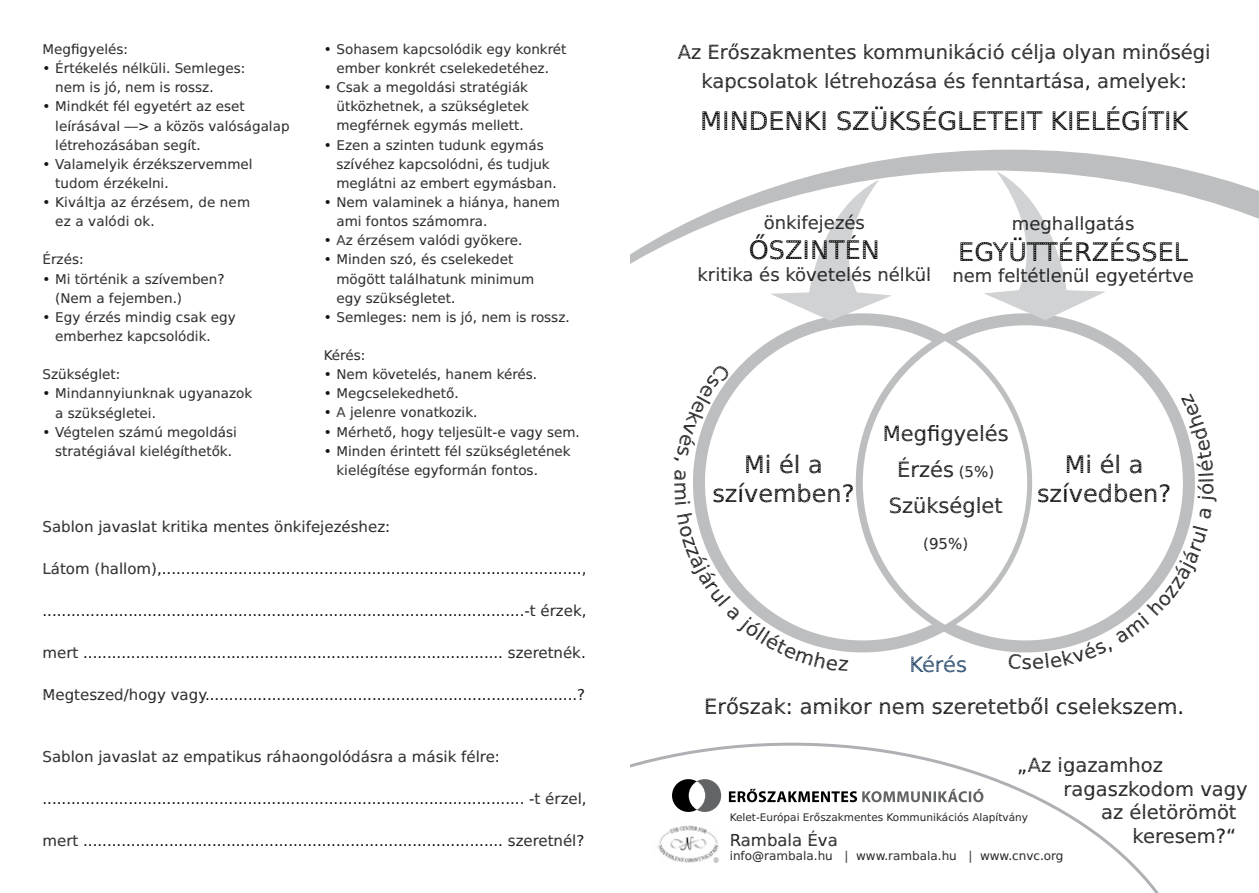
<style>
.page{position:relative;width:1259px;height:893px;background:#fff}
.page>*{position:absolute;margin:0;border:0;box-sizing:border-box;transform-origin:0 0}
.t1{font:25.5px "Ecofont Vera Sans";color:#000}
.t2{font:24px/28.8px "Ecofont Vera Sans";color:#000;text-align:center}
.t3{font:21px/36px "Ecofont Vera Sans";color:#000;text-align:center}
.t4{font:21px "Ecofont Vera Sans";letter-spacing:-.01em;color:#163a60}
.t5{font:19.5px/28.8px "Ecofont Vera Sans";color:#000;text-align:center}
.t6{font:18px "Ecofont Vera Sans";color:#000}
.t7{font:16.5px "Ecofont Vera Sans";color:#000}
.t8{font:15px "Ecofont Vera Sans";color:#000}
.t9{font:13.5px/19.2px "Ecofont Vera Sans";color:#000}
.t10{font:12px "Ecofont Vera Sans";color:#000}
.t11{font:10.5px "Ecofont Vera Sans";color:#000}
.s1{font-size:15px}
</style>
<div class="page">
<svg style="left:831px;top:150px;width:360px;height:21px;fill:#bcbebf"></svg>
<svg style="left:630px;top:171px;width:629px;height:482px"></svg>
<svg style="left:630px;top:742px;width:529px;height:151px"></svg>
<div style="left:855px;top:313px;width:340px;height:339px;border:12px solid #bcbebf;border-radius:50%"></div>
<div style="left:693px;top:313px;width:339px;height:339px;border:12px solid #bcbebf;border-radius:50%"></div>
<div style="left:863px;top:341px;width:164px;height:284px;background:#fff;border-radius:50%"></div>
<svg style="left:770px;top:180px;width:122px;height:141px"></svg>
<svg style="left:983px;top:171px;width:123px;height:149px"></svg>
<div style="left:688px;top:779px;width:33px;height:33px;background:#636466;border-radius:50%"></div>
<div style="left:672px;top:779px;width:33px;height:33px;background:#000;border-radius:50%"></div>
<svg style="left:688px;top:781px;width:17px;height:29px"></svg>
<svg style="left:729px;top:789px;width:254px;height:13px"></svg>
<img style="left:646px;top:820px;width:77px;height:48px">
<img style="left:651px;top:822px;width:72px;height:44px">
<svg style="left:1033px;top:525px;width:174px;height:128px"></svg>
<svg style="left:1199px;top:508px;width:12px;height:11px"></svg>
<svg style="left:1181px;top:393px;width:35px;height:109px"></svg>
<svg style="left:674px;top:364px;width:57px;height:96px"></svg>
<svg style="left:674px;top:470px;width:16px;height:35px"></svg>
<svg style="left:677px;top:513px;width:171px;height:140px"></svg>
<p class="t9" style="left:43px;top:39px;width:87px">Megfigyelés:</p>
<p class="t9" style="left:55px;top:58px;width:191px;text-indent:-13px">• Értékelés nélküli. Semleges: nem is jó, nem is rossz.</p>
<p class="t9" style="left:55px;top:97px;width:236px;text-indent:-13px">• Mindkét fél egyetért az eset leírásával —&gt; a közös valóságalap létrehozásában segít.</p>
<p class="t9" style="left:55px;top:154px;width:199px;text-indent:-13px">• Valamelyik érzékszervemmel tudom érzékelni.</p>
<p class="t9" style="left:55px;top:192px;width:196px;text-indent:-13px">• Kiváltja az érzésem, de nem ez a valódi ok.</p>
<p class="t9" style="left:43px;top:250px;width:43px">Érzés:</p>
<p class="t9" style="left:55px;top:269px;width:171px;text-indent:-13px">• Mi történik a szívemben? (Nem a fejemben.)</p>
<p class="t9" style="left:55px;top:307px;width:182px;text-indent:-13px">• Egy érzés mindig csak egy emberhez kapcsolódik.</p>
<p class="t9" style="left:43px;top:365px;width:79px">Szükséglet:</p>
<p class="t9" style="left:55px;top:384px;width:198px;text-indent:-13px">• Mindannyiunknak ugyanazok a szükségletei.</p>
<p class="t9" style="left:43px;top:422px;width:196px;text-align:center">• Végtelen számú megoldási stratégiával kielégíthetők.</p>
<p class="t9" style="left:324px;top:39px;width:244px;text-align:center">• Sohasem kapcsolódik egy konkrét ember konkrét cselekedetéhez.</p>
<p class="t9" style="left:336px;top:78px;width:194px;text-align:justify;text-indent:-13px">• Csak a megoldási stratégiák ütközhetnek, a szükségletek megférnek egymás mellett.</p>
<p class="t9" style="left:336px;top:135px;width:222px;text-indent:-13px">• Ezen a szinten tudunk egymás szívéhez kapcsolódni, és tudjuk meglátni az embert egymásban.</p>
<p class="t9" style="left:336px;top:192px;width:225px;text-indent:-13px">• Nem valaminek a hiánya, hanem ami fontos számomra.</p>
<p class="t9" style="left:324px;top:231px;width:200px">• Az érzésem valódi gyökere.</p>
<p class="t9" style="left:336px;top:250px;width:199px;text-indent:-13px">• Minden szó, és cselekedet mögött találhatunk minimum egy szükségletet.</p>
<p class="t9" style="left:324px;top:307px;width:247px">• Semleges: nem is jó, nem is rossz.</p>
<p class="t9" style="left:324px;top:345px;width:43px">Kérés:</p>
<p class="t9" style="left:324px;top:364px;width:215px">• Nem követelés, hanem kérés.</p>
<p class="t9" style="left:324px;top:384px;width:137px">• Megcselekedhető.</p>
<p class="t9" style="left:324px;top:403px;width:155px">• A jelenre vonatkozik.</p>
<p class="t9" style="left:324px;top:422px;width:258px">• Mérhető, hogy teljesült-e vagy sem.</p>
<p class="t9" style="left:336px;top:441px;width:236px;text-indent:-13px">• Minden érintett fél szükségletének kielégítése egyformán fontos.</p>
<p class="t8" style="left:43px;top:518px;width:349px">Sablon javaslat kritika mentes önkifejezéshez:</p>
<p class="t8" style="left:43px;top:560px;width:545px">Látom (hallom),........................................................................................,</p>
<p class="t8" style="left:43px;top:602px;width:545px">.....................................................................................................-t érzek,</p>
<p class="t8" style="left:43px;top:644px;width:545px">mert ........................................................................................ szeretnék.</p>
<p class="t8" style="left:43px;top:686px;width:544px">Megteszed/hogy vagy..............................................................................?</p>
<p class="t8" style="left:43px;top:747px;width:459px">Sablon javaslat az empatikus ráhaongolódásra a másik félre:</p>
<p class="t8" style="left:43px;top:789px;width:546px">..................................................................................................... -t érzel,</p>
<p class="t8" style="left:43px;top:831px;width:543px">mert ........................................................................................ szeretnél?</p>
<h3 class="t5" style="left:678px;top:37px;width:534px">Az Erőszakmentes kommunikáció célja olyan minőségi kapcsolatok létrehozása és fenntartása, amelyek:</h3>
<h1 class="t1" style="left:700px;top:104px;width:489px">MINDENKI SZÜKSÉGLETEIT KIELÉGÍTIK</h1>
<h3 class="t6" style="left:763px;top:211px;width:103px">önkifejezés</h3>
<h1 class="t1" style="left:749px;top:234px;width:133px">ŐSZINTÉN</h1>
<h3 class="t6" style="left:697px;top:263px;width:235px">kritika és követelés nélkül</h3>
<h3 class="t6" style="left:1012px;top:212px;width:124px">meghallgatás</h3>
<h1 class="t1" style="left:958px;top:235px;width:231px">EGYÜTTÉRZÉSSEL</h1>
<h3 class="t6" style="left:952px;top:264px;width:243px">nem feltétlenül egyetértve</h3>
<h3 class="t3" style="left:882px;top:415px;width:127px">Megfigyelés<br>Érzés <span class="s1">(5%)<br></span>Szükséglet</h3>
<p class="t8" style="left:923px;top:535px;width:47px">(95%)</p>
<h2 class="t2" style="left:712px;top:450px;width:144px">Mi él a szívemben?</h2>
<h2 class="t2" style="left:1037px;top:450px;width:135px">Mi él a szívedben?</h2>
<h3 class="t4" style="left:909px;top:651px;width:59px">Kérés</h3>
<h3 class="t5" style="left:1021px;top:647px;width:12px">s</h3>
<h3 class="t3" style="left:704px;top:688px;width:481px">Erőszak: amikor nem szeretetből cselekszem.</h3>
<h3 class="t5" style="left:1017px;top:751px;width:147px">„Az igazamhoz</h3>
<h3 class="t5" style="left:1063px;top:774px;width:186px">ragaszkodom vagy</h3>
<h3 class="t5" style="left:1101px;top:797px;width:137px">az életörömöt</h3>
<h3 class="t5" style="left:1132px;top:821px;width:105px">keresem?“</h3>
<p class="t11" style="left:729px;top:810px;width:300px">Kelet-Európai Erőszakmentes Kommunikációs Alapítvány</p>
<p class="t7" style="left:729px;top:830px;width:110px">Rambala Éva</p>
<p class="t10" style="left:729px;top:849px;width:335px">info@rambala.hu | www.rambala.hu | www.cnvc.org</p>
</div>
